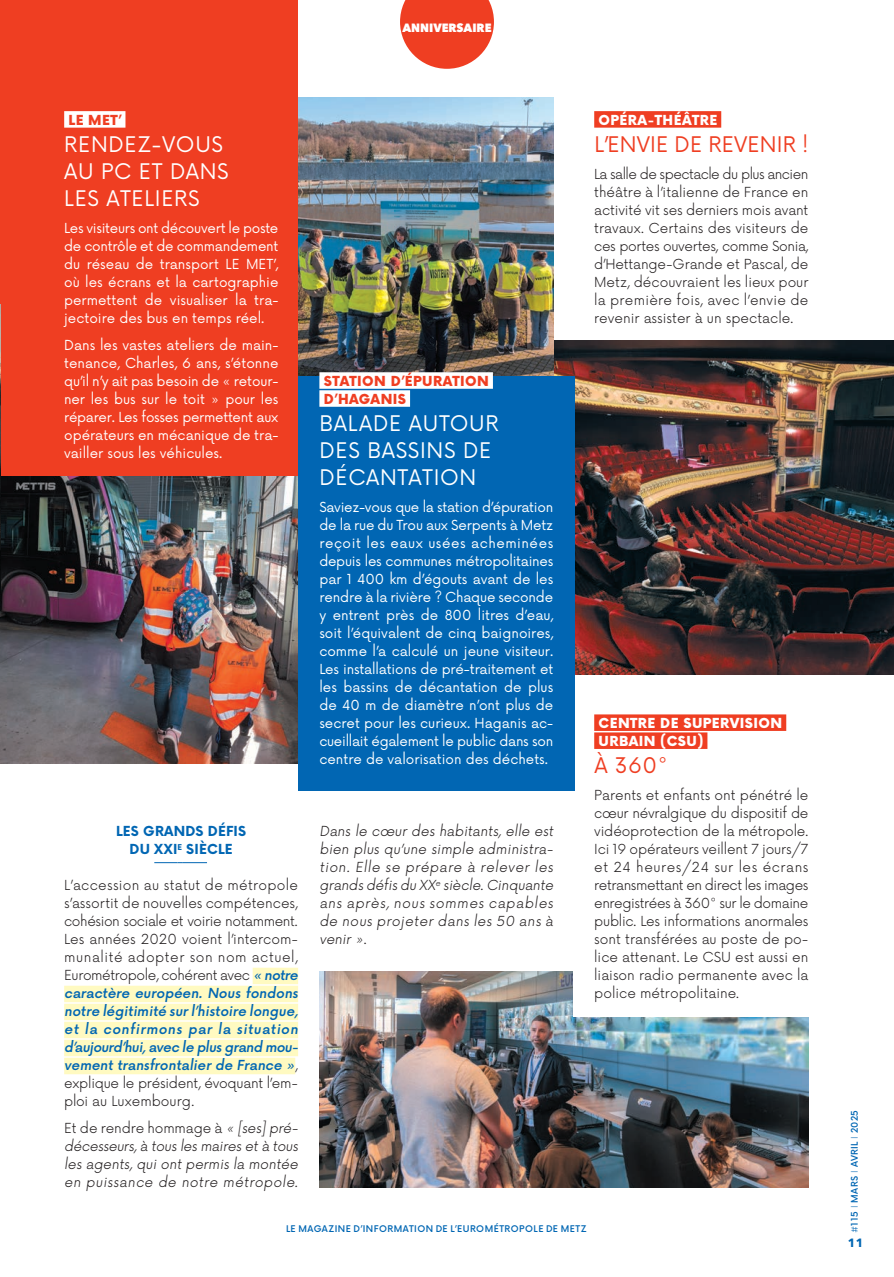
<style>
.page{position:relative;width:894px;height:1277px;background:#fff}
.page>*{position:absolute;margin:0;border:0;box-sizing:border-box;transform-origin:0 0}
.t1{font:21px/27px "Now Alt";letter-spacing:.035em;color:#fff}
.t2{font:21px "Now Alt";letter-spacing:.005em;color:#ef3e22}
.t3{font:300 13.5px/18px "Now Alt";color:#231f20;text-align:justify}
.t4{font:13.5px/18px "Now Alt";color:#fff;text-align:justify}
.t5{font:900 13.5px/18px "Now Alt";letter-spacing:.035em;color:#fff}
.t6{font:900 13.5px/18px "Now Alt";letter-spacing:.03em;color:#ef3e22}
.t7{font:700 13.5px/18px "Now Alt";letter-spacing:.015em;color:#0166b3;text-align:center}
.t8{font:800 12px "Avenir Next";letter-spacing:-.005em;color:#fff;scale:.95 1}
.t9{font:700 12px "Avenir Next";color:#0166b3}
.t10{font:500 9px "Now Alt";letter-spacing:.055em;color:#0166b3}
.s1{font-weight:500;color:#0166b3}
.s2{font-weight:400}
.s3{font-weight:300}
</style>
<div class="page">
<img style="left:553px;top:341px;width:341px;height:333px">
<img style="left:298px;top:98px;width:255px;height:279px">
<img style="left:0;top:476px;width:298px;height:288px">
<div style="left:0;top:0;width:298px;height:476px;background:#ef3e22"></div>
<img style="left:0;top:305px;width:1px;height:306px">
<svg style="left:154px;top:862px;width:53px;height:1px"></svg>
<div style="left:253px;top:967px;width:45px;height:17px;background:#fffac1"></div>
<div style="left:64px;top:985px;width:234px;height:17px;background:#fffac1"></div>
<div style="left:64px;top:1003px;width:234px;height:17px;background:#fffac1"></div>
<div style="left:64px;top:1021px;width:234px;height:17px;background:#fffac1"></div>
<div style="left:64px;top:1039px;width:234px;height:17px;background:#fffac1"></div>
<div style="left:64px;top:1057px;width:231px;height:17px;background:#fffac1"></div>
<div style="left:64px;top:111px;width:61px;height:17px;background:#fff"></div>
<div style="left:594px;top:111px;width:127px;height:17px;background:#ef3e22"></div>
<img style="left:319px;top:971px;width:489px;height:216px">
<div style="left:573px;top:971px;width:257px;height:45px;background:#fff"></div>
<div style="left:594px;top:714px;width:192px;height:17px;background:#ef3e22"></div>
<div style="left:594px;top:732px;width:113px;height:17px;background:#ef3e22"></div>
<div style="left:298px;top:377px;width:276px;height:414px;background:#0166b3"></div>
<div style="left:319px;top:372px;width:174px;height:17px;background:#fff"></div>
<div style="left:319px;top:390px;width:91px;height:17px;background:#fff"></div>
<svg style="left:400px;top:0;width:94px;height:69px"></svg>
<p class="t8" style="left:402px;top:20px;width:95px">ANNIVERSAIRE</p>
<p class="t6" style="left:69px;top:111px;width:55px">LE MET’</p>
<h1 class="t1" style="left:64px;top:129px;width:166px">RENDEZ-VOUS<br>AU PC ET DANS<br>LES ATELIERS</h1>
<p class="t4" style="left:64px;top:218px;width:216px">Les visiteurs ont découvert le poste de contrôle et de commandement du réseau de transport LE MET’, où les écrans et la cartographie permettent de visualiser la tra&shy;jectoire des bus en temps réel.</p>
<p class="t4" style="left:64px;top:335px;width:216px">Dans les vastes ateliers de main&shy;tenance, Charles, 6 ans, s’étonne qu’il n’y ait pas besoin de « retour&shy;ner les bus sur le toit » pour les réparer. Les fosses permettent aux opérateurs en mécanique de tra&shy;vailler sous les véhicules.</p>
<p class="t6" style="left:324px;top:372px;width:167px">STATION D’ÉPURATION<br>D’HAGANIS</p>
<h1 class="t1" style="left:319px;top:408px;width:181px">BALADE AUTOUR<br>DES BASSINS DE<br>DÉCANTATION</h1>
<p class="t4" style="left:319px;top:497px;width:236px">Saviez-vous que la station d’épuration de la rue du Trou aux Serpents à Metz reçoit les eaux usées acheminées depuis les communes métropolitaines par 1 400 km d’égouts avant de les rendre à la rivière ? Chaque seconde y entrent près de 800 litres d’eau, soit l’équivalent de cinq baignoires, comme l’a calculé un jeune visiteur.<br>Les installations de pré-traitement et les bassins de décantation de plus de 40 m de diamètre n’ont plus de secret pour les curieux. Haganis ac&shy;cueillait également le public dans son centre de valorisation des déchets.</p>
<p class="t7" style="left:116px;top:821px;width:131px">LES GRANDS DÉFIS<br>DU XXI<sup>E</sup> SIÈCLE</p>
<p class="t3" style="left:64px;top:875px;width:238px;text-align:left">L’accession au statut de métropole s’assortit de nouvelles compétences, cohésion sociale et voirie notamment.<br>Les années 2020 voient l’intercom&shy;munalité adopter son nom actuel, Eurométropole, cohérent avec <span class="s1">« notre caractère européen. Nous fondons notre légitimité sur l’histoire longue, et la confirmons par la situation d’aujourd’hui,avec le plusgrand mou&shy;vement transfrontalier de France »</span>, explique le président, évoquant l’em&shy;ploi au Luxembourg.</p>
<p class="t3" style="left:64px;top:1118px;width:238px">Et de rendre hommage à « [ses]pré&shy;décesseurs,à touslesmairesetà tous les agents, qui ont permis la montée en puissance de notre métropole.</p>
<p class="t3" style="left:319px;top:821px;width:238px">Dans le cœur des habitants, elle est bien plus qu’une simple administra&shy;tion. Elle se prépare à relever les grands défis du XX<sup>e</sup> siècle.Cinquante ans après, nous sommes capables de nous projeter dans les 50 ans à venir ».</p>
<p class="t5" style="left:598px;top:111px;width:120px">OPÉRA-THÉÂTRE</p>
<h1 class="t2" style="left:594px;top:127px;width:216px">L’ENVIE DE REVENIR !</h1>
<p class="t3" style="left:594px;top:164px;width:216px">La salle de spectacle du plus ancien théâtre à l’italienne de France en activité vit ses derniers mois avant travaux. Certains des visiteurs de ces portes ouvertes, comme Sonia, d’Hettange-Grande et Pascal, de Metz, découvraient les lieux pour la première fois, avec l’envie de revenir assister à un spectacle.</p>
<p class="t5" style="left:598px;top:714px;width:185px">CENTRE DE SUPERVISION<br>URBAIN (CSU)</p>
<h1 class="t2" style="left:594px;top:748px;width:75px">À 360°</h1>
<p class="t3" style="left:594px;top:785px;width:216px">Parents et enfants ont pénétré le cœur névralgique du dispositif de vidéoprotection de la métropole.<br>Ici 19 opérateurs veillent 7 jours/7 et 24 heures/24 sur les écrans retransmettant en direct les images enregistrées à 360° sur le domaine public. Les informations anormales sont transférées au poste de po&shy;lice attenant. Le CSU est aussi en liaison radio permanente avec la police métropolitaine.</p>
<p class="t10" style="left:286px;top:1221px;width:302px">LE MAGAZINE D’INFORMATION DE L’EUROMÉTROPOLE DE METZ</p>
<p class="t10" style="left:847px;top:1232px;width:125px;rotate:-90deg"><span class="s2">#</span>115 <span class="s3">I</span> MARS <span class="s3">I</span> AVRIL <span class="s3">I</span> 2025</p>
<p class="t9" style="left:848px;top:1232px;width:17px">11</p>
</div>
